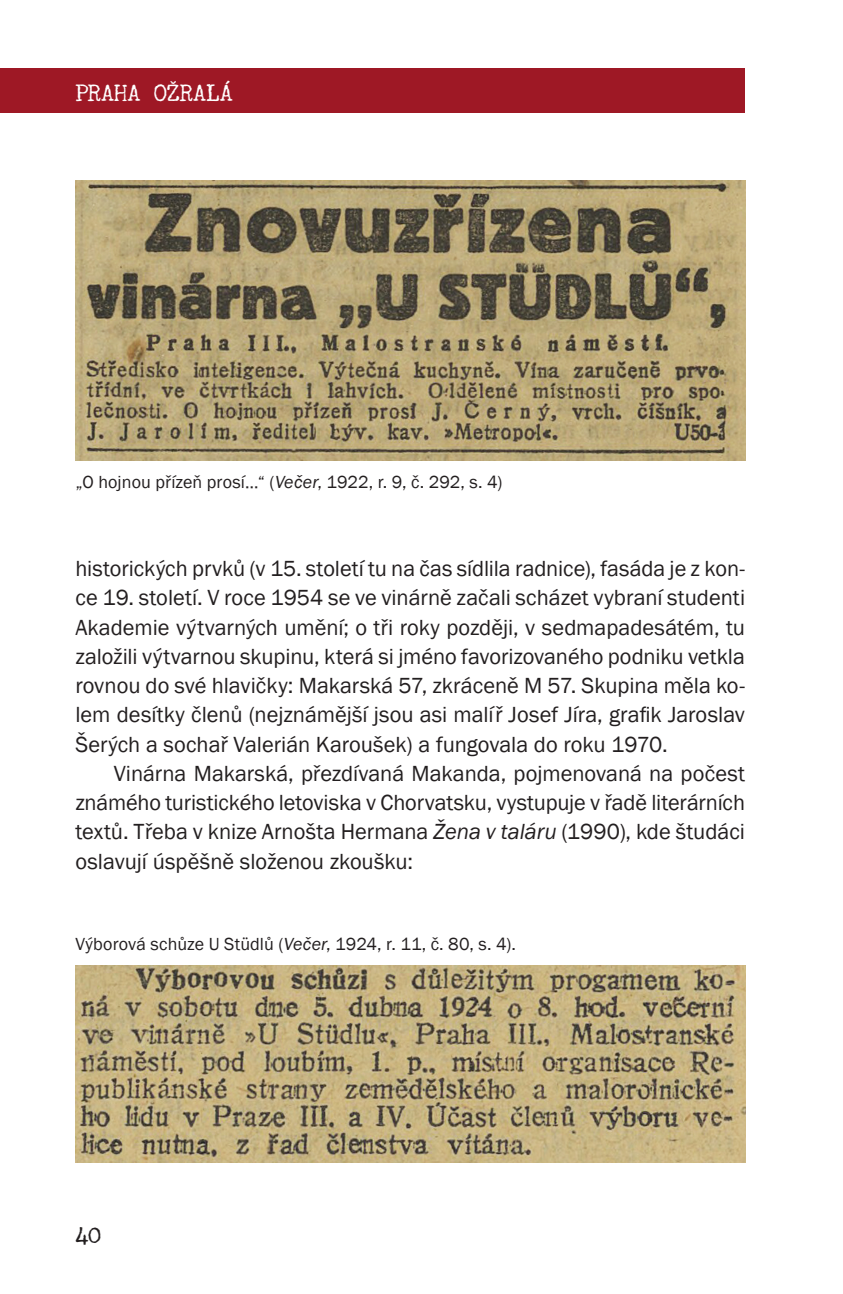
<style>
.page{position:relative;width:843px;height:1294px;background:#fff}
.page>*{position:absolute;margin:0;border:0;box-sizing:border-box;transform-origin:0 0}
.t1{font:22.5px/29.2px "Franklin Gothic";color:#231f20;text-align:justify}
.t2{font:22.5px "Underwood Champion";color:#fff}
.t3{font:22.5px "Underwood Champion";color:#231f20}
.t4{font:18px "Franklin Gothic";letter-spacing:.005em;color:#231f20}
.s1{font-style:italic}
</style>
<div class="page">
<div style="left:0;top:68px;width:745px;height:45px;background:#9e1825"></div>
<img style="left:75px;top:180px;width:670px;height:281px">
<img style="left:75px;top:966px;width:670px;height:196px">
<p class="t2" style="left:75px;top:80px;width:159px">PRAHA OZRALÁ</p>
<p class="t2" style="left:180px;top:89px;width:15px;rotate:-180deg">ˆ</p>
<p class="t4" style="left:75px;top:470px;width:429px">„O hojnou přízeň prosí…“ (<span class="s1">Večer</span>, 1922, r. 9, č. 292, s. 4)</p>
<p class="t1" style="left:75px;top:554px;width:671px">historických prvků (v 15. století tu na čas sídlila radnice), fasáda je z kon&shy;ce 19. století. V roce 1954 se ve vinárně začali scházet vybraní studenti Akademie výtvarných umění; o tři roky později, v sedmapadesátém, tu založili výtvarnou skupinu, která si jméno favorizovaného podniku vetkla rovnou do své hlavičky: Makarská 57, zkráceně M 57. Skupina měla ko&shy;lem desítky členů (nejznámější jsou asi malíř Josef Jíra, grafik Jaroslav Šerých a sochař Valerián Karoušek) a fungovala do roku 1970.</p>
<p class="t1" style="left:75px;top:759px;width:671px;text-indent:38px">Vinárna Makarská, přezdívaná Makanda, pojmenovaná na počest známého turistického letoviska v Chorvatsku, vystupuje v řadě literárních textů. Třeba v knize Arnošta Hermana <span class="s1">Žena v taláru</span> (1990), kde študáci oslavují úspěšně složenou zkoušku:</p>
<p class="t4" style="left:75px;top:933px;width:442px">Výborová schůze U Stüdlů (<span class="s1">Večer</span>, 1924, r. 11, č. 80, s. 4).</p>
<p class="t3" style="left:75px;top:1222px;width:27px">40</p>
</div>
